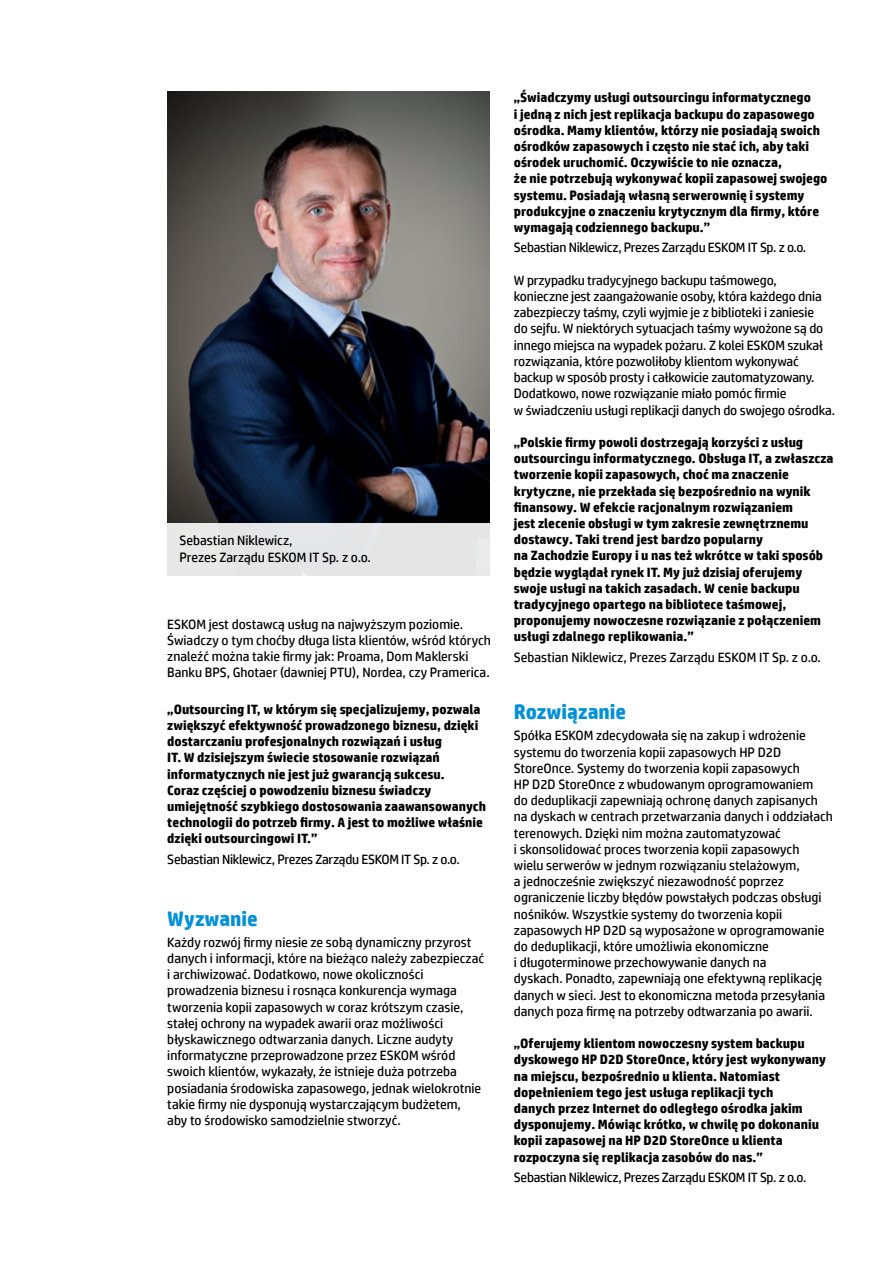
<style>
.page{position:relative;width:893px;height:1263px;background:#fff}
.page>*{position:absolute;margin:0;border:0;box-sizing:border-box;transform-origin:0 0}
.t1{font:700 21px "HP Simplified";color:#0090d7}
.t2{font:13.5px/16.2px "HP Simplified";color:#000}
.t3{font:700 13.5px/16.2px "HP Simplified";color:#000}
.t4{font:13.5px "HP Simplified";letter-spacing:-.02em;color:#000}
</style>
<div class="page">
<img style="left:167px;top:91px;width:322px;height:432px">
<div style="left:166px;top:523px;width:325px;height:53px;background:#e5e5e6"></div>
<p class="t2" style="left:180px;top:532px;width:193px">Sebastian Niklewicz,<br>Prezes Zarządu ESKOM IT Sp. z o.o.</p>
<p class="t2" style="left:167px;top:616px;width:325px">ESKOM jest dostawcą usług na najwyższym poziomie.<br>Świadczy o tym choćby długa lista klientów, wśród których znaleźć można takie firmy jak: Proama, Dom Maklerski Banku BPS, Ghotaer (dawniej PTU), Nordea, czy Pramerica.</p>
<p class="t3" style="left:167px;top:701px;width:320px">„Outsourcing IT, w którym się specjalizujemy, pozwala zwiększyć efektywność prowadzonego biznesu, dzięki dostarczaniu profesjonalnych rozwiązań i usług<br>IT. W dzisiejszym świecie stosowanie rozwiązań informatycznych nie jest już gwarancją sukcesu.<br>Coraz częściej o powodzeniu biznesu świadczy umiejętność szybkiego dostosowania zaawansowanych technologii do potrzeb firmy. A jest to możliwe właśnie dzięki outsourcingowi IT.”</p>
<p class="t4" style="left:167px;top:851px;width:294px">Sebastian Niklewicz, Prezes Zarządu ESKOM IT Sp. z o.o.</p>
<h1 class="t1" style="left:167px;top:906px;width:92px">Wyzwanie</h1>
<p class="t2" style="left:167px;top:934px;width:318px">Każdy rozwój firmy niesie ze sobą dynamiczny przyrost danych i informacji, które na bieżąco należy zabezpieczać i archiwizować. Dodatkowo, nowe okoliczności prowadzenia biznesu i rosnąca konkurencja wymaga tworzenia kopii zapasowych w coraz krótszym czasie, stałej ochrony na wypadek awarii oraz możliwości błyskawicznego odtwarzania danych. Liczne audyty informatyczne przeprowadzone przez ESKOM wśród swoich klientów, wykazały, że istnieje duża potrzeba posiadania środowiska zapasowego, jednak wielokrotnie takie firmy nie dysponują wystarczającym budżetem, aby to środowisko samodzielnie stworzyć.</p>
<p class="t3" style="left:514px;top:89px;width:315px">„Świadczymy usługi outsourcingu informatycznego<br>i jedną z nich jest replikacja backupu do zapasowego ośrodka. Mamy klientów, którzy nie posiadają swoich ośrodków zapasowych i często nie stać ich, aby taki ośrodek uruchomić. Oczywiście to nie oznacza,<br>że nie potrzebują wykonywać kopii zapasowej swojego systemu. Posiadają własną serwerownię i systemy produkcyjne o znaczeniu krytycznym dla firmy, które wymagają codziennego backupu.”</p>
<p class="t4" style="left:514px;top:240px;width:294px">Sebastian Niklewicz, Prezes Zarządu ESKOM IT Sp. z o.o.</p>
<p class="t2" style="left:514px;top:272px;width:323px">W przypadku tradycyjnego backupu taśmowego,<br>konieczne jest zaangażowanie osoby, która każdego dnia zabezpieczy taśmy, czyli wyjmie je z biblioteki i zaniesie<br>do sejfu. W niektórych sytuacjach taśmy wywożone są do innego miejsca na wypadek pożaru. Z kolei ESKOM szukał rozwiązania, które pozwoliłoby klientom wykonywać backup w sposób prosty i całkowicie zautomatyzowany.<br>Dodatkowo, nowe rozwiązanie miało pomóc firmie<br>w świadczeniu usługi replikacji danych do swojego ośrodka.</p>
<p class="t3" style="left:514px;top:434px;width:321px">„Polskie firmy powoli dostrzegają korzyści z usług outsourcingu informatycznego. Obsługa IT, a zwłaszcza tworzenie kopii zapasowych, choć ma znaczenie krytyczne, nie przekłada się bezpośrednio na wynik finansowy. W efekcie racjonalnym rozwiązaniem<br>jest zlecenie obsługi w tym zakresie zewnętrznemu dostawcy. Taki trend jest bardzo popularny<br>na Zachodzie Europy i u nas też wkrótce w taki sposób będzie wyglądał rynek IT. My już dzisiaj oferujemy swoje usługi na takich zasadach. W cenie backupu tradycyjnego opartego na bibliotece taśmowej, proponujemy nowoczesne rozwiązanie z połączeniem usługi zdalnego replikowania.”</p>
<p class="t2" style="left:514px;top:649px;width:309px">Sebastian Niklewicz, Prezes Zarządu ESKOM IT Sp. z o.o.</p>
<h1 class="t1" style="left:514px;top:700px;width:114px">Rozwiązanie</h1>
<p class="t2" style="left:514px;top:727px;width:320px">Spółka ESKOM zdecydowała się na zakup i wdrożenie systemu do tworzenia kopii zapasowych HP D2D StoreOnce. Systemy do tworzenia kopii zapasowych<br>HP D2D StoreOnce z wbudowanym oprogramowaniem<br>do deduplikacji zapewniają ochronę danych zapisanych na dyskach w centrach przetwarzania danych i oddziałach terenowych. Dzięki nim można zautomatyzować<br>i skonsolidować proces tworzenia kopii zapasowych<br>wielu serwerów w jednym rozwiązaniu stelażowym,<br>a jednocześnie zwiększyć niezawodność poprzez ograniczenie liczby błędów powstałych podczas obsługi nośników. Wszystkie systemy do tworzenia kopii zapasowych HP D2D są wyposażone w oprogramowanie do deduplikacji, które umożliwia ekonomiczne<br>i długoterminowe przechowywanie danych na<br>dyskach. Ponadto, zapewniają one efektywną replikację danych w sieci. Jest to ekonomiczna metoda przesyłania danych poza firmę na potrzeby odtwarzania po awarii.</p>
<p class="t3" style="left:514px;top:1035px;width:314px">„Oferujemy klientom nowoczesny system backupu dyskowego HP D2D StoreOnce, który jest wykonywany na miejscu, bezpośrednio u klienta. Natomiast dopełnieniem tego jest usługa replikacji tych<br>danych przez Internet do odległego ośrodka jakim dysponujemy. Mówiąc krótko, w chwilę po dokonaniu kopii zapasowej na HP D2D StoreOnce u klienta rozpoczyna się replikacja zasobów do nas.”</p>
<p class="t4" style="left:514px;top:1170px;width:294px">Sebastian Niklewicz, Prezes Zarządu ESKOM IT Sp. z o.o.</p>
</div>
